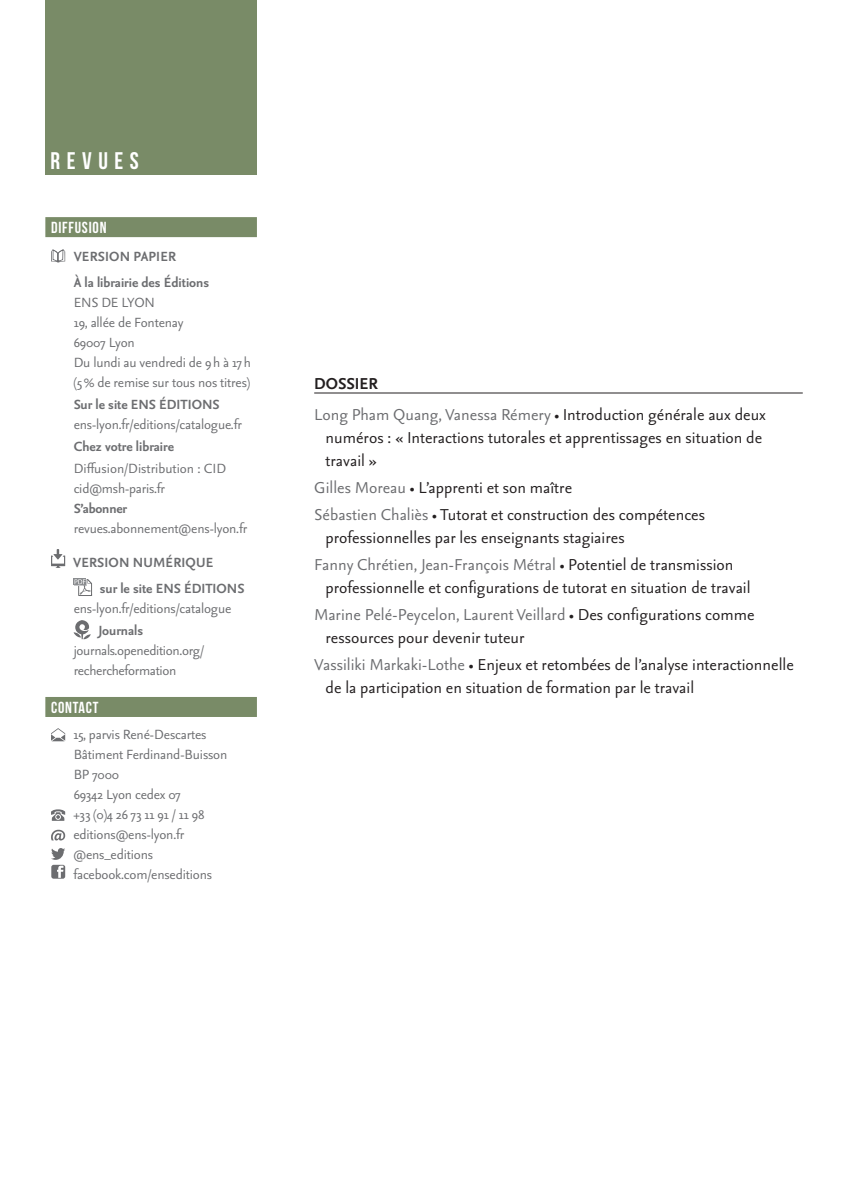
<style>
.page{position:relative;width:842px;height:1191px;background:#fff}
.page>*{position:absolute;margin:0;border:0;box-sizing:border-box;transform-origin:0 0}
.t1{font:24px "Bebas Neue";letter-spacing:.275em;color:#fff}
.Sommaire_titre_ar{font:19px/23px "Seria Sans Pro";color:#231f20}
.Sommaire_titre_pa{font:700 19px "Seria Sans Pro";color:#231f20}
.t2{font:16px/20px "Seria Sans Pro";letter-spacing:-.01em;color:#6c6d70}
.t3{font:700 16px/26px "Seria Sans Pro";color:#6c6d70}
.t4{font:16px "Bebas Neue";letter-spacing:.05em;color:#fff}
.s1{color:#6c6d70}
</style>
<div class="page">
<div style="left:45px;top:0;width:212px;height:175px;background:#798b67"></div>
<hr style="left:314px;top:393px;width:489px;height:1px;background:#231f20">
<div style="left:45px;top:217px;width:212px;height:20px;background:#798b67"></div>
<div style="left:45px;top:697px;width:212px;height:20px;background:#798b67"></div>
<svg style="left:74px;top:578px;width:12px;height:7px"></svg>
<svg style="left:75px;top:579px;width:17px;height:17px"></svg>
<svg style="left:74px;top:620px;width:17px;height:19px"></svg>
<svg style="left:51px;top:249px;width:14px;height:14px"></svg>
<svg style="left:51px;top:549px;width:14px;height:19px"></svg>
<svg style="left:51px;top:728px;width:14px;height:13px"></svg>
<svg style="left:51px;top:809px;width:14px;height:12px"></svg>
<svg style="left:51px;top:829px;width:14px;height:50px"></svg>
<p class="t1" style="left:50px;top:148px;width:90px">REVUES</p>
<p class="t4" style="left:51px;top:219px;width:57px">DIFFUSION</p>
<p class="t3" style="left:74px;top:242px;width:137px">VERSION PAPIER<br>À la librairie des Éditions</p>
<p class="t2" style="left:74px;top:291px;width:179px">ENS DE LYON<br>19, allée de Fontenay<br>69007 Lyon<br>Du lundi au vendredi de 9h à 17h (5% de remise sur tous nos titres)</p>
<p class="t3" style="left:74px;top:390px;width:147px">Sur le site ENS ÉDITIONS</p>
<p class="t2" style="left:74px;top:413px;width:170px">ens-lyon.fr/editions/catalogue.fr</p>
<p class="t3" style="left:74px;top:432px;width:102px">Chez votre libraire</p>
<p class="t2" style="left:74px;top:457px;width:154px">Diffusion/Distribution : CID cid@msh-paris.fr</p>
<p class="t3" style="left:74px;top:494px;width:55px">S’abonner</p>
<p class="t2" style="left:74px;top:517px;width:175px">revues.abonnement@ens-lyon.fr</p>
<p class="t3" style="left:100px;top:548px;width:146px;text-indent:-27px">VERSION NUMÉRIQUE<br>sur le site ENS ÉDITIONS</p>
<p class="t2" style="left:74px;top:597px;width:159px">ens-lyon.fr/editions/catalogue</p>
<p class="t3" style="left:99px;top:616px;width:46px">Journals</p>
<p class="t2" style="left:74px;top:639px;width:132px">journals.openedition.org/ rechercheformation</p>
<p class="t4" style="left:51px;top:698px;width:49px">CONTACT</p>
<p class="t2" style="left:73px;top:723px;width:155px">15, parvis René-Descartes<br>Bâtiment Ferdinand-Buisson<br>BP 7000<br>69342 Lyon cedex 07<br>+33 (0)4 26 73 11 91 / 11 98 editions@ens-lyon.fr @ens_editions facebook.com/enseditions</p>
<p class="Sommaire_titre_pa" style="left:314px;top:371px;width:65px">DOSSIER</p>
<p class="Sommaire_titre_ar" style="left:326px;top:402px;width:442px;text-indent:-11px"><span class="s1">Long Pham Quang, Vanessa Rémery</span> • Introduction générale aux deux numéros : « Interactions tutorales et apprentissages en situation de travail »</p>
<p class="Sommaire_titre_ar" style="left:314px;top:475px;width:259px"><span class="s1">Gilles Moreau</span> • L’apprenti et son maître</p>
<p class="Sommaire_titre_ar" style="left:326px;top:502px;width:381px;text-indent:-11px"><span class="s1">Sébastien Chaliès</span> • Tutorat et construction des compétences professionnelles par les enseignants stagiaires</p>
<p class="Sommaire_titre_ar" style="left:326px;top:552px;width:426px;text-indent:-11px"><span class="s1">Fanny Chrétien, Jean-François Métral</span> • Potentiel de transmission professionnelle et configurations de tutorat en situation de travail</p>
<p class="Sommaire_titre_ar" style="left:326px;top:602px;width:431px;text-indent:-11px"><span class="s1">Marine Pelé-Peycelon, Laurent Veillard</span> • Des configurations comme ressources pour devenir tuteur</p>
<p class="Sommaire_titre_ar" style="left:326px;top:652px;width:470px;text-indent:-11px"><span class="s1">Vassiliki Markaki-Lothe</span> • Enjeux et retombées de l’analyse interactionnelle de la participation en situation de formation par le travail</p>
</div>
